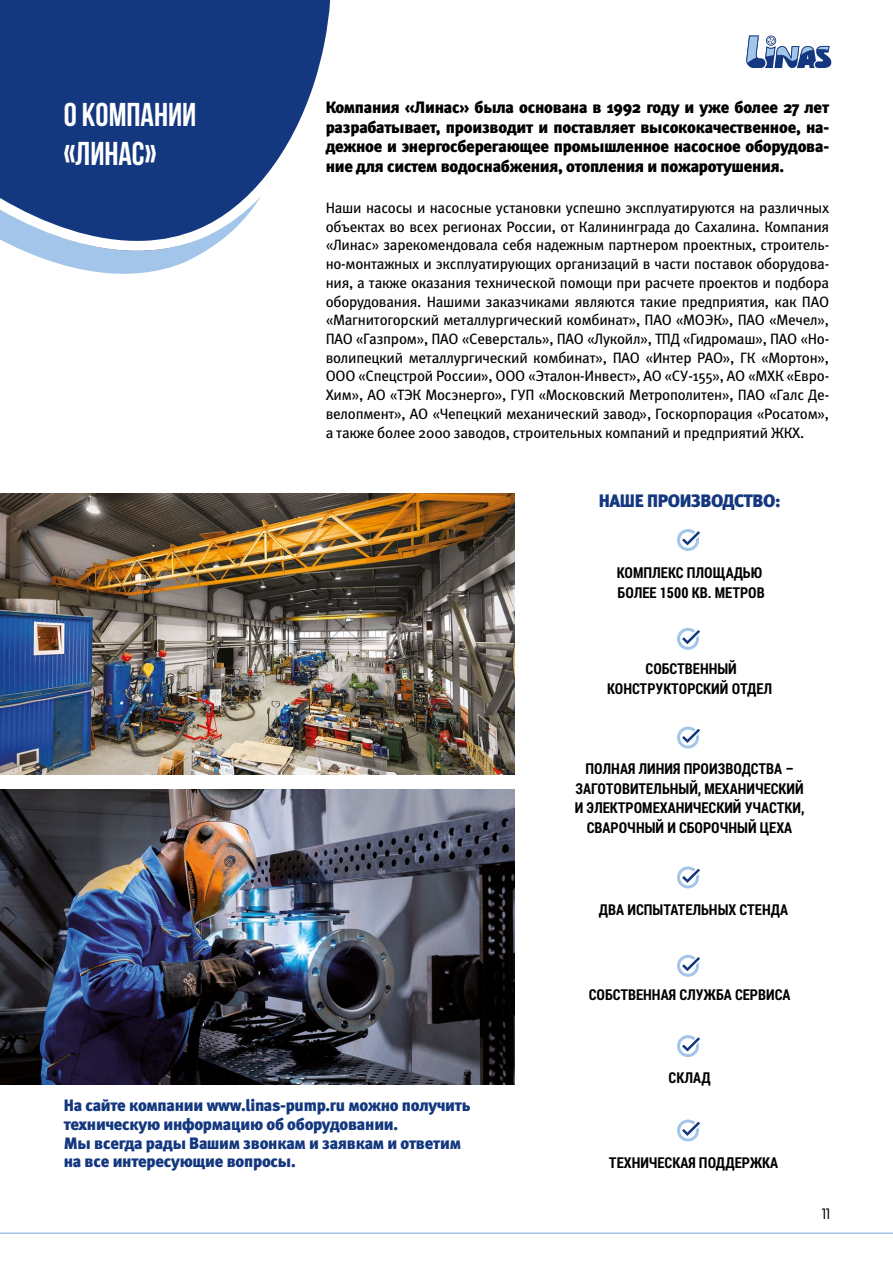
<style>
.page{position:relative;width:893px;height:1263px;background:#fff}
.page>*{position:absolute;margin:0;border:0;box-sizing:border-box;transform-origin:0 0}
.t1{font:700 33px/39.6px "Bebas Neue";color:#fff}
.t2{font:18px "Meta Black C";letter-spacing:-.02em;color:#14387f}
.t3{font:16.5px/19.5px "Meta Black C";letter-spacing:-.015em;color:#000;text-align:justify}
.t4{font:16.5px/18.8px "Meta Black C";letter-spacing:-.015em;color:#14387f}
.t5{font:15px/18.8px "Meta Book C";letter-spacing:-.015em;color:#000;text-align:justify}
.t6{font:700 15px/19.5px "Roboto Condensed";color:#000;text-align:center}
.t7{font:15px "Kontora";color:#000}
</style>
<div class="page">
<svg style="left:24px;top:251px;width:181px;height:23px;fill:#a3c5e9"></svg>
<svg style="left:0;top:0;width:331px;height:251px;fill:#14387f"></svg>
<img style="left:0;top:494px;width:514px;height:280px">
<img style="left:0;top:789px;width:514px;height:295px">
<svg style="left:677px;top:529px;width:23px;height:22px"></svg>
<svg style="left:677px;top:627px;width:23px;height:23px"></svg>
<svg style="left:677px;top:726px;width:23px;height:23px"></svg>
<svg style="left:677px;top:866px;width:23px;height:23px"></svg>
<svg style="left:677px;top:1119px;width:23px;height:23px"></svg>
<svg style="left:677px;top:954px;width:23px;height:23px"></svg>
<svg style="left:677px;top:1035px;width:23px;height:22px"></svg>
<svg style="left:746px;top:35px;width:85px;height:33px"></svg>
<hr style="left:0;top:1232px;width:893px;height:2px;background:#a3c5e9">
<p class="t1" style="left:64px;top:94px;width:134px">О КОМПАНИИ «ЛИНАС»</p>
<p class="t3" style="left:326px;top:98px;width:505px">Компания «Линас» была основана в 1992 году и уже более 27 лет разрабатывает, производит и поставляет высококачественное, на&shy;дежное и энергосберегающее промышленное насосное оборудова&shy;ние для систем водоснабжения, отопления и пожаротушения.</p>
<p class="t5" style="left:326px;top:198px;width:505px">Наши насосы и насосные установки успешно эксплуатируются на различных объектах во всех регионах России, от Калининграда до Сахалина. Компания «Линас» зарекомендовала себя надежным партнером проектных, строитель&shy;но-монтажных и эксплуатирующих организаций в части поставок оборудова&shy;ния, а также оказания технической помощи при расчете проектов и подбора оборудования. Нашими заказчиками являются такие предприятия, как ПАО «Магнитогорский металлургический комбинат», ПАО «МОЭК», ПАО «Мечел», ПАО «Газпром», ПАО «Северсталь», ПАО «Лукойл», ТПД «Гидромаш», ПАО «Но&shy;волипецкий металлургический комбинат», ПАО «Интер РАО», ГК «Мортон», ООО «Спецстрой России», ООО «Эталон-Инвест», АО «СУ-155», АО «МХК «Евро-Хим», АО «ТЭК Мосэнерго», ГУП «Московский Метрополитен», ПАО «Галс Де&shy;велопмент», АО «Чепецкий механический завод», Госкорпорация «Росатом», а также более 2000 заводов, строительных компаний и предприятий ЖКХ.</p>
<p class="t2" style="left:599px;top:491px;width:183px">НАШЕ ПРОИЗВОДСТВО:</p>
<p class="t6" style="left:617px;top:563px;width:147px">КОМПЛЕКС ПЛОЩАДЬЮ</p>
<p class="t6" style="left:618px;top:582px;width:149px">БОЛЕЕ 1500 КВ. МЕТРОВ</p>
<p class="t6" style="left:607px;top:658px;width:167px">СОБСТВЕННЫЙ<br>КОНСТРУКТОРСКИЙ ОТДЕЛ</p>
<p class="t6" style="left:575px;top:759px;width:231px">ПОЛНАЯ ЛИНИЯ ПРОИЗВОДСТВА –<br>ЗАГОТОВИТЕЛЬНЫЙ, МЕХАНИЧЕСКИЙ<br>И ЭЛЕКТРОМЕХАНИЧЕСКИЙ УЧАСТКИ,<br>СВАРОЧНЫЙ И СБОРОЧНЫЙ ЦЕХА</p>
<p class="t6" style="left:599px;top:899px;width:191px">ДВА ИСПЫТАТЕЛЬНЫХ СТЕНДА</p>
<p class="t6" style="left:589px;top:985px;width:203px">СОБСТВЕННАЯ СЛУЖБА СЕРВИСА</p>
<p class="t6" style="left:669px;top:1067px;width:44px">СКЛАД</p>
<p class="t4" style="left:64px;top:1096px;width:408px">На сайте компании www.linas-pump.ru можно получить техническую информацию об оборудовании.</p>
<p class="t4" style="left:64px;top:1133px;width:399px">Мы всегда рады Вашим звонкам и заявкам и ответим</p>
<p class="t4" style="left:64px;top:1152px;width:233px">на все интересующие вопросы.</p>
<p class="t6" style="left:609px;top:1152px;width:171px">ТЕХНИЧЕСКАЯ ПОДДЕРЖКА</p>
<p class="t7" style="left:822px;top:1204px;width:10px">11</p>
</div>
